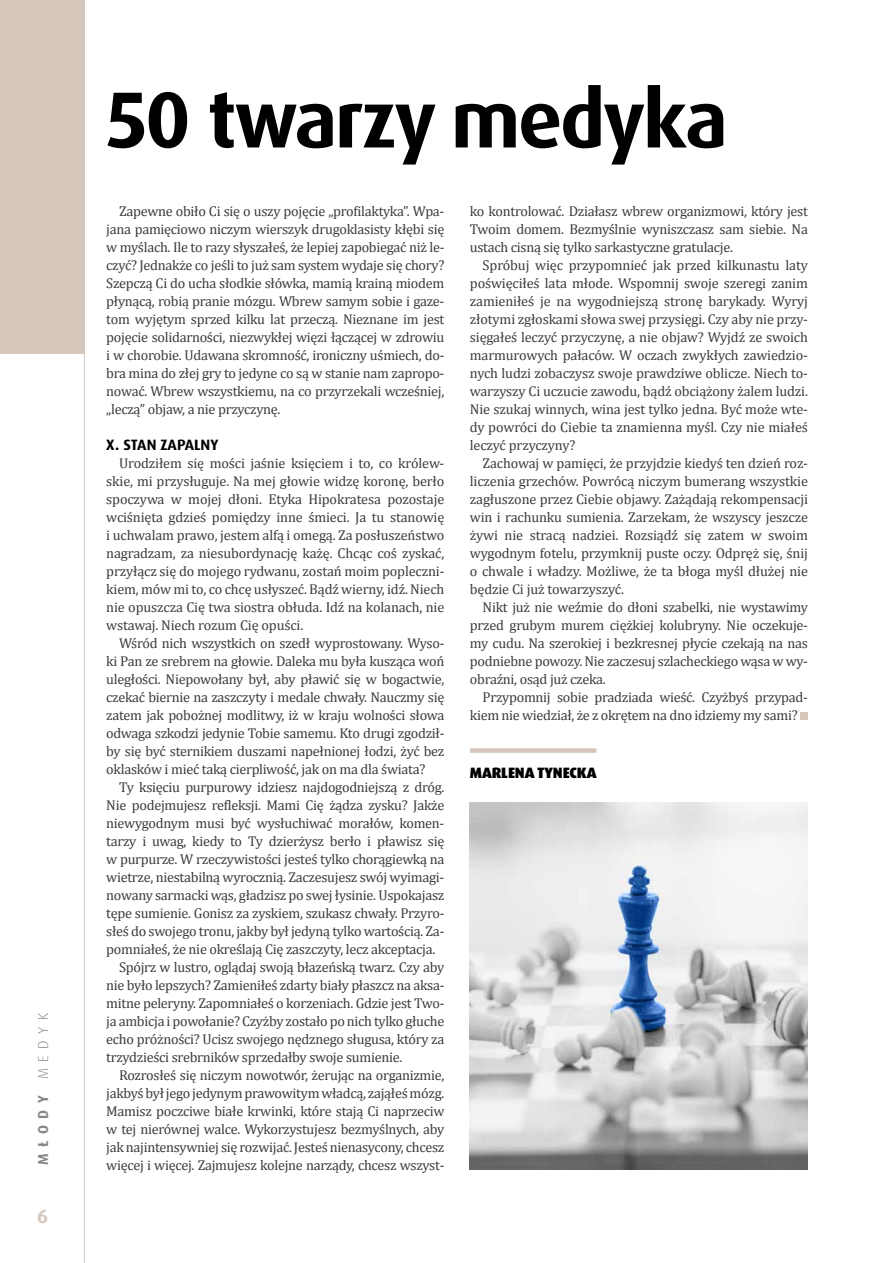
<style>
.page{position:relative;width:893px;height:1263px;background:#fff}
.page>*{position:absolute;margin:0;border:0;box-sizing:border-box;transform-origin:0 0}
.t1{font:700 79.5px "Dax Pro";letter-spacing:-.03em;color:#000}
.t2{font:700 19.5px "Dax Pro";color:#d5c7bc}
.t3{font:900 15px "Dax Pro";letter-spacing:-.01em;color:#000}
.t4{font:700 15px "Dax Pro";color:#000}
.t5{font:700 14.4px "Dax Pro";letter-spacing:.45em;color:#878787}
.t6{font:14.25px/18px "Cambria";letter-spacing:-.02em;color:#3c3c3b;text-align:justify}
.s1{font-weight:300}
</style>
<div class="page">
<div style="left:0;top:0;width:85px;height:354px;background:#d5c7bc"></div>
<hr style="left:84px;top:354px;width:1px;height:909px;background:#d5c7bc">
<div style="left:470px;top:748px;width:126px;height:5px;background:#d5c7bc"></div>
<div style="left:800px;top:712px;width:8px;height:8px;background:#d5c7bc"></div>
<img style="left:470px;top:802px;width:338px;height:368px">
<p class="t5" style="left:34px;top:1165px;width:154px;rotate:-90deg">MŁODY <span class="s1">MEDYK</span></p>
<h2 class="t2" style="left:37px;top:1203px;width:12px">6</h2>
<h1 class="t1" style="left:106px;top:68px;width:623px">50 twarzy medyka</h1>
<p class="t6" style="left:106px;top:202px;width:340px;text-indent:13px">Zapewne obiło Ci się o uszy pojęcie „profilaktyka”. Wpa&shy;jana pamięciowo niczym wierszyk drugoklasisty kłębi się w myślach. Ile to razy słyszałeś, że lepiej zapobiegać niż le&shy;czyć? Jednakże co jeśli to już sam system wydaje się chory?<br>Szepczą Ci do ucha słodkie słówka, mamią krainą miodem płynącą, robią pranie mózgu. Wbrew samym sobie i gaze&shy;tom wyjętym sprzed kilku lat przeczą. Nieznane im jest pojęcie solidarności, niezwykłej więzi łączącej w zdrowiu i w chorobie. Udawana skromność, ironiczny uśmiech, do&shy;bra mina do złej gry to jedyne co są w stanie nam zapropo&shy;nować. Wbrew wszystkiemu, na co przyrzekali wcześniej, „leczą” objaw, a nie przyczynę.</p>
<p class="t4" style="left:106px;top:435px;width:114px">X. STAN ZAPALNY</p>
<p class="t6" style="left:106px;top:454px;width:340px;text-indent:13px">Urodziłem się mości jaśnie księciem i to, co królew&shy;skie, mi przysługuje. Na mej głowie widzę koronę, berło spoczywa w mojej dłoni. Etyka Hipokratesa pozostaje wciśnięta gdzieś pomiędzy inne śmieci. Ja tu stanowię i uchwalam prawo, jestem alfą i omegą. Za posłuszeństwo nagradzam, za niesubordynację każę. Chcąc coś zyskać, przyłącz się do mojego rydwanu, zostań moim popleczni&shy;kiem, mów mi to, co chcę usłyszeć. Bądź wierny, idź. Niech nie opuszcza Cię twa siostra obłuda. Idź na kolanach, nie wstawaj. Niech rozum Cię opuści.</p>
<p class="t6" style="left:106px;top:634px;width:340px;text-indent:13px">Wśród nich wszystkich on szedł wyprostowany. Wyso&shy;ki Pan ze srebrem na głowie. Daleka mu była kusząca woń uległości. Niepowołany był, aby pławić się w bogactwie, czekać biernie na zaszczyty i medale chwały. Nauczmy się zatem jak pobożnej modlitwy, iż w kraju wolności słowa odwaga szkodzi jedynie Tobie samemu. Kto drugi zgodził&shy;by się być sternikiem duszami napełnionej łodzi, żyć bez oklasków i mieć taką cierpliwość, jak on ma dla świata?</p>
<p class="t6" style="left:119px;top:778px;width:327px">Ty księciu purpurowy idziesz najdogodniejszą z dróg.</p>
<p class="t6" style="left:106px;top:796px;width:340px">Nie podejmujesz refleksji. Mami Cię żądza zysku? Jakże</p>
<p class="t6" style="left:106px;top:814px;width:340px">niewygodnym musi być wysłuchiwać morałów, komen-</p>
<p class="t6" style="left:106px;top:832px;width:340px">tarzy i uwag, kiedy to Ty dzierżysz berło i pławisz się</p>
<p class="t6" style="left:106px;top:850px;width:340px">w purpurze. W rzeczywistości jesteś tylko chorągiewką na</p>
<p class="t6" style="left:106px;top:868px;width:340px">wietrze, niestabilną wyrocznią. Zaczesujesz swój wyimagi-</p>
<p class="t6" style="left:106px;top:886px;width:340px">nowany sarmacki wąs, gładzisz po swej łysinie. Uspokajasz</p>
<p class="t6" style="left:106px;top:904px;width:340px">tępe sumienie. Gonisz za zyskiem, szukasz chwały. Przyro-</p>
<p class="t6" style="left:106px;top:922px;width:340px">słeś do swojego tronu, jakby był jedyną tylko wartością. Za-</p>
<p class="t6" style="left:106px;top:940px;width:331px">pomniałeś, że nie określają Cię zaszczyty, lecz akceptacja.</p>
<p class="t6" style="left:119px;top:958px;width:327px">Spójrz w lustro, oglądaj swoją błazeńską twarz. Czy aby</p>
<p class="t6" style="left:106px;top:976px;width:340px">nie było lepszych? Zamieniłeś zdarty biały płaszcz na aksa-</p>
<p class="t6" style="left:106px;top:994px;width:340px">mitne peleryny. Zapomniałeś o korzeniach. Gdzie jest Two-</p>
<p class="t6" style="left:106px;top:1012px;width:340px">ja ambicja i powołanie? Czyżby zostało po nich tylko głuche</p>
<p class="t6" style="left:106px;top:1030px;width:340px">echo próżności? Ucisz swojego nędznego sługusa, który za</p>
<p class="t6" style="left:106px;top:1048px;width:297px">trzydzieści srebrników sprzedałby swoje sumienie.</p>
<p class="t6" style="left:119px;top:1066px;width:327px">Rozrosłeś się niczym nowotwór, żerując na organizmie,</p>
<p class="t6" style="left:106px;top:1084px;width:340px">jakbyś był jego jedynym prawowitym władcą, zająłeś mózg.</p>
<p class="t6" style="left:106px;top:1102px;width:340px">Mamisz poczciwe białe krwinki, które stają Ci naprzeciw</p>
<p class="t6" style="left:106px;top:1120px;width:340px">w tej nierównej walce. Wykorzystujesz bezmyślnych, aby</p>
<p class="t6" style="left:106px;top:1138px;width:340px">jak najintensywniej się rozwijać. Jesteś nienasycony, chcesz</p>
<p class="t6" style="left:106px;top:1156px;width:340px">więcej i więcej. Zajmujesz kolejne narządy, chcesz wszyst-</p>
<p class="t6" style="left:470px;top:202px;width:340px">ko kontrolować. Działasz wbrew organizmowi, który jest Twoim domem. Bezmyślnie wyniszczasz sam siebie. Na ustach cisną się tylko sarkastyczne gratulacje.</p>
<p class="t6" style="left:470px;top:256px;width:340px;text-indent:13px">Spróbuj więc przypomnieć jak przed kilkunastu laty poświęciłeś lata młode. Wspomnij swoje szeregi zanim zamieniłeś je na wygodniejszą stronę barykady. Wyryj złotymi zgłoskami słowa swej przysięgi. Czy aby nie przy&shy;sięgałeś leczyć przyczynę, a nie objaw? Wyjdź ze swoich marmurowych pałaców. W oczach zwykłych zawiedzio&shy;nych ludzi zobaczysz swoje prawdziwe oblicze. Niech to&shy;warzyszy Ci uczucie zawodu, bądź obciążony żalem ludzi.<br>Nie szukaj winnych, wina jest tylko jedna. Być może wte&shy;dy powróci do Ciebie ta znamienna myśl. Czy nie miałeś leczyć przyczyny?</p>
<p class="t6" style="left:470px;top:454px;width:340px;text-indent:13px">Zachowaj w pamięci, że przyjdzie kiedyś ten dzień roz&shy;liczenia grzechów. Powrócą niczym bumerang wszystkie zagłuszone przez Ciebie objawy. Zażądają rekompensacji win i rachunku sumienia. Zarzekam, że wszyscy jeszcze żywi nie stracą nadziei. Rozsiądź się zatem w swoim wygodnym fotelu, przymknij puste oczy. Odpręż się, śnij o chwale i władzy. Możliwe, że ta błoga myśl dłużej nie będzie Ci już towarzyszyć.</p>
<p class="t6" style="left:470px;top:598px;width:340px;text-indent:13px">Nikt już nie weźmie do dłoni szabelki, nie wystawimy przed grubym murem ciężkiej kolubryny. Nie oczekuje&shy;my cudu. Na szerokiej i bezkresnej płycie czekają na nas podniebne powozy. Nie zaczesuj szlacheckiego wąsa w wy&shy;obraźni, osąd już czeka.</p>
<p class="t6" style="left:470px;top:688px;width:340px;text-indent:13px">Przypomnij sobie pradziada wieść. Czyżbyś przypad&shy;kiem nie wiedział, że z okrętem na dno idziemy my sami?</p>
<p class="t3" style="left:470px;top:763px;width:128px">MARLENA TYNECKA</p>
</div>
